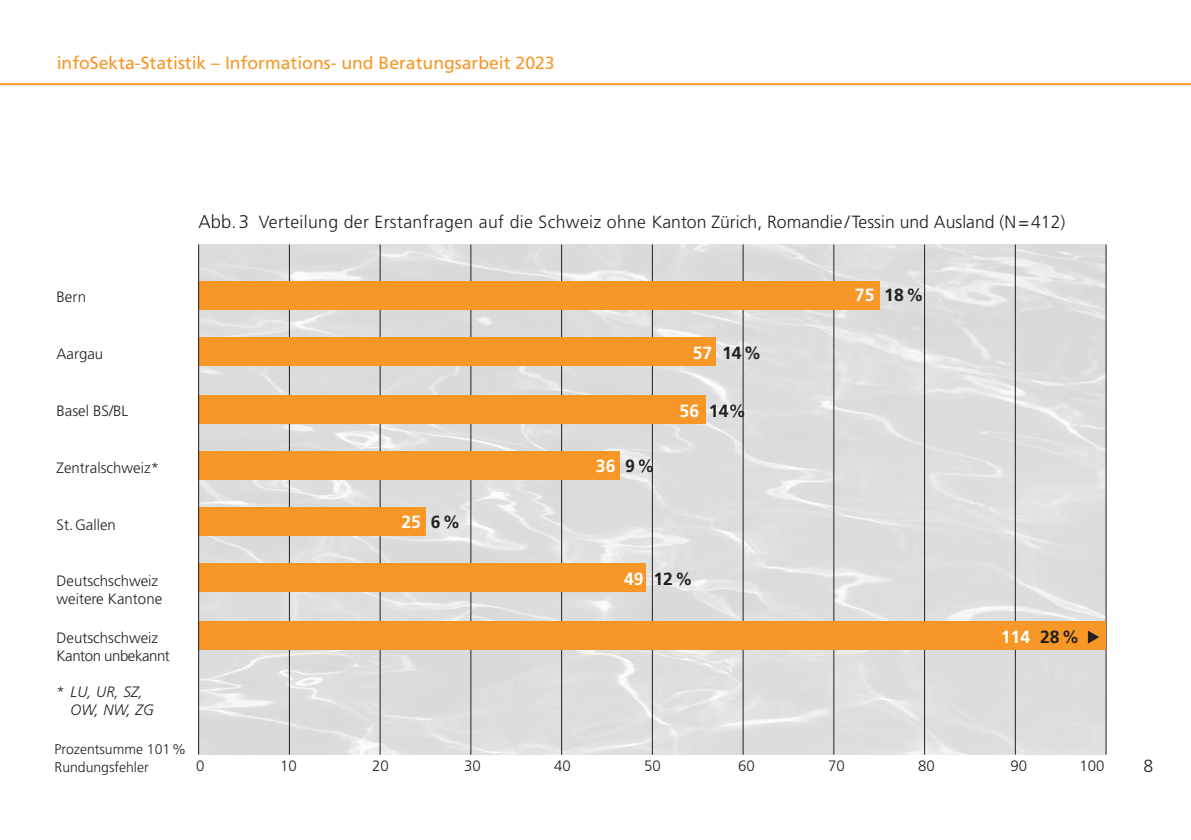
<style>
.page{position:relative;width:1191px;height:840px;background:#fff}
.page>*{position:absolute;margin:0;border:0;box-sizing:border-box;transform-origin:0 0}
.t1{font:300 17.6px "Frutiger";letter-spacing:.02em;color:#231f20}
.t2{font:17.6px "Frutiger";color:#f79727}
.t3{font:700 17.6px "Frutiger";color:#231f20}
.t4{font:700 17.6px "Frutiger";color:#fff}
.t5{font:300 15px/18px "Frutiger";color:#231f20}
.t6{font:italic 300 15px/18px "Frutiger";letter-spacing:.01em;color:#231f20}
.t7{font:300 14px/18px "Frutiger";color:#231f20}
.s1{font-size:18.4px}
.s2{color:#fff}
.s3{color:#231f20}
.s4{font-style:normal}
</style>
<div class="page">
<hr style="left:0;top:83px;width:1191px;height:2px;background:#f79727">
<img style="left:199px;top:244px;width:906px;height:510px">
<hr style="left:289px;top:244px;width:1px;height:510px;background:#231f20">
<hr style="left:380px;top:244px;width:1px;height:510px;background:#231f20">
<hr style="left:470px;top:244px;width:1px;height:510px;background:#231f20">
<hr style="left:561px;top:244px;width:1px;height:510px;background:#231f20">
<hr style="left:652px;top:244px;width:1px;height:510px;background:#231f20">
<hr style="left:742px;top:244px;width:1px;height:510px;background:#231f20">
<hr style="left:833px;top:244px;width:1px;height:510px;background:#231f20">
<hr style="left:924px;top:244px;width:1px;height:510px;background:#231f20">
<hr style="left:1015px;top:244px;width:1px;height:510px;background:#231f20">
<hr style="left:1105px;top:244px;width:1px;height:510px;background:#231f20">
<div style="left:198px;top:621px;width:907px;height:28px;background:#f79727"></div>
<svg style="left:1088px;top:630px;width:11px;height:13px"></svg>
<div style="left:198px;top:281px;width:681px;height:28px;background:#f79727"></div>
<div style="left:198px;top:337px;width:517px;height:28px;background:#f79727"></div>
<div style="left:198px;top:395px;width:508px;height:28px;background:#f79727"></div>
<div style="left:198px;top:451px;width:422px;height:28px;background:#f79727"></div>
<div style="left:198px;top:506px;width:228px;height:29px;background:#f79727"></div>
<div style="left:199px;top:563px;width:447px;height:28px;background:#f79727"></div>
<hr style="left:198px;top:244px;width:1px;height:510px;background:#231f20">
<p class="t2" style="left:57px;top:53px;width:499px">infoSekta-Statistik – Informations- und Beratungsarbeit 2023</p>
<p class="t1" style="left:199px;top:212px;width:868px"><span class="s1">Abb.3</span> Verteilung der Erstanfragen auf die Schweiz ohne Kanton Zürich, Romandie /Tessin und Ausland (N=412)</p>
<p class="t5" style="left:57px;top:288px;width:31px">Bern</p>
<p class="t3" style="left:855px;top:284px;width:70px"><span class="s2">75</span> 18%</p>
<p class="t5" style="left:57px;top:345px;width:48px">Aargau</p>
<p class="t3" style="left:692px;top:342px;width:70px"><span class="s2">57</span> 14%</p>
<p class="t5" style="left:57px;top:402px;width:73px">Basel BS/BL</p>
<p class="t3" style="left:679px;top:400px;width:68px"><span class="s2">56</span> 14%</p>
<p class="t5" style="left:57px;top:459px;width:104px">Zentralschweiz*</p>
<p class="t4" style="left:596px;top:455px;width:60px">36 <span class="s3">9%</span></p>
<p class="t5" style="left:57px;top:515px;width:61px">St.Gallen</p>
<p class="t4" style="left:401px;top:511px;width:60px">25 <span class="s3">6%</span></p>
<p class="t5" style="left:57px;top:572px;width:107px">Deutschschweiz weitere Kantone</p>
<p class="t5" style="left:57px;top:628px;width:115px">Deutschschweiz<br>Kanton unbekannt</p>
<p class="t6" style="left:71px;top:682px;width:85px;text-indent:-14px"><span class="s4">*</span> LU, UR, SZ,<br>OW, NW, ZG</p>
<p class="t3" style="left:624px;top:568px;width:70px"><span class="s2">49</span> 12%</p>
<p class="t4" style="left:1000px;top:626px;width:80px">114 <span class="s3">28%</span></p>
<p class="t7" style="left:55px;top:740px;width:133px">Prozentsumme 101%<br>Rundungsfehler</p>
<p class="t5" style="left:196px;top:757px;width:10px">0</p>
<p class="t5" style="left:280px;top:757px;width:18px">10</p>
<p class="t5" style="left:372px;top:757px;width:18px">20</p>
<p class="t5" style="left:464px;top:757px;width:18px">30</p>
<p class="t5" style="left:554px;top:757px;width:18px">40</p>
<p class="t5" style="left:644px;top:757px;width:18px">50</p>
<p class="t5" style="left:738px;top:757px;width:18px">60</p>
<p class="t5" style="left:828px;top:757px;width:18px">70</p>
<p class="t5" style="left:918px;top:757px;width:18px">80</p>
<p class="t5" style="left:1010px;top:757px;width:18px">90</p>
<p class="t5" style="left:1079px;top:757px;width:27px">100</p>
<p class="t1" style="left:1143px;top:755px;width:11px">8</p>
</div>
